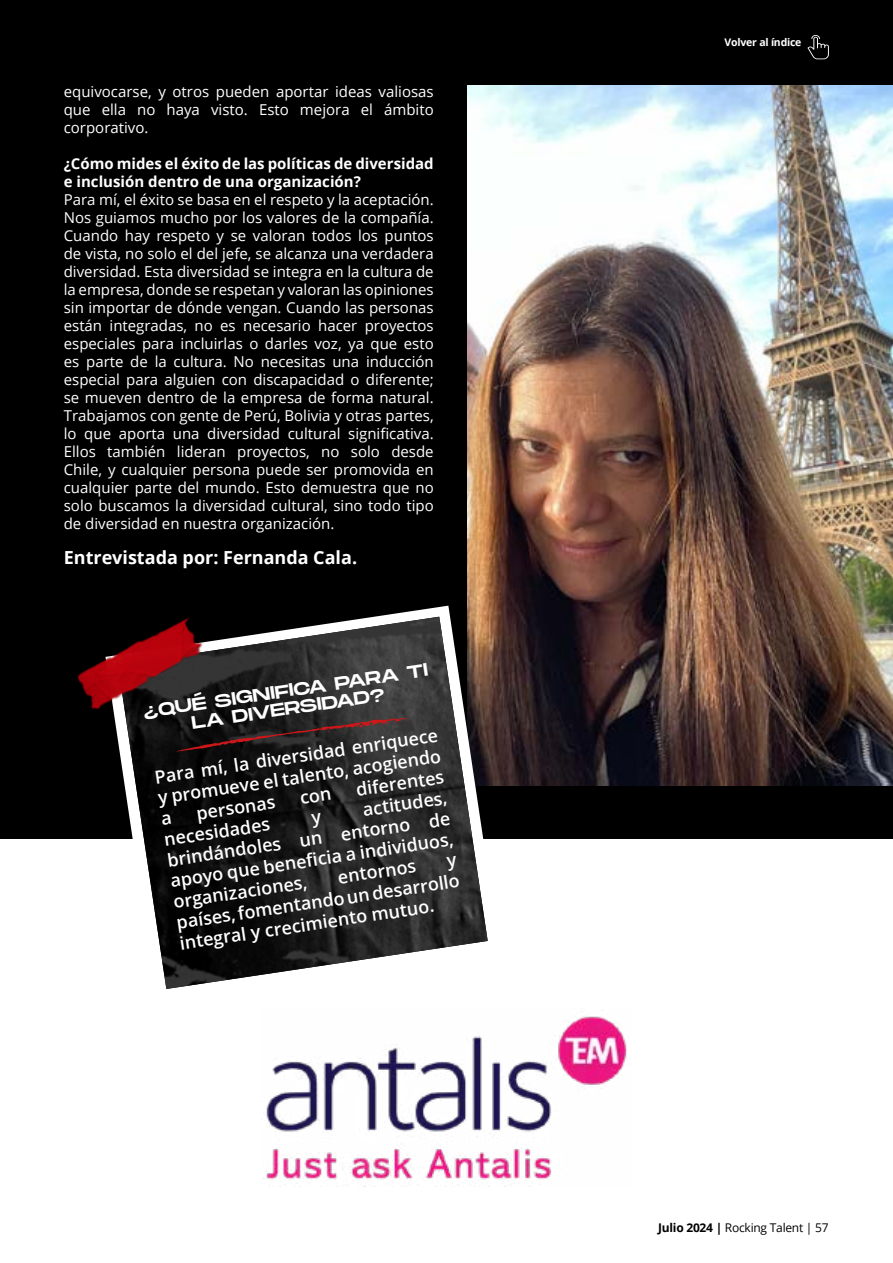
<style>
.page{position:relative;width:893px;height:1263px;background:#fff}
.page>*{position:absolute;margin:0;border:0;box-sizing:border-box;transform-origin:0 0}
.t1{font:600 18px/21.5px "Open Sans";color:#fff;text-align:justify}
.t2{font:18px/18px "Monument Extended";color:#fff;text-align:center}
.t3{font:700 18px "Open Sans";color:#fff}
.t4{font:15px/18px "Open Sans";color:#fff;text-align:justify}
.t5{font:700 15px/18px "Open Sans";color:#fff}
.t6{font:12px "Open Sans";letter-spacing:-.02em;color:#000}
.t7{font:700 10.5px "Open Sans";letter-spacing:-.02em;color:#fff}
.s1{font-weight:700}
</style>
<div class="page">
<div style="left:0;top:0;width:893px;height:839px;background:#000"></div>
<img style="left:261px;top:1016px;width:366px;height:168px">
<img style="left:468px;top:85px;width:425px;height:700px">
<svg style="left:113px;top:606px;width:388px;height:180px"></svg>
<img style="left:118px;top:617px;width:370px;height:372px">
<img style="left:77px;top:613px;width:132px;height:100px">
<svg style="left:175px;top:718px;width:240px;height:35px"></svg>
<svg style="left:807px;top:35px;width:22px;height:24px"></svg>
<svg style="left:301px;top:790px;width:30px;height:14px"></svg>
<svg style="left:311px;top:813px;width:12px;height:15px"></svg>
<p class="t4" style="left:64px;top:82px;width:371px">equivocarse, y otros pueden aportar ideas valiosas que ella no haya visto. Esto mejora el ámbito corporativo.</p>
<p class="t5" style="left:64px;top:154px;width:371px">¿Cómo mides el éxito de las políticas de diversidad e inclusión dentro de una organización?</p>
<p class="t4" style="left:64px;top:190px;width:371px">Para mí, el éxito se basa en el respeto y la aceptación.<br>Nos guiamos mucho por los valores de la compañía.<br>Cuando hay respeto y se valoran todos los puntos de vista, no solo el del jefe, se alcanza una verdadera diversidad. Esta diversidad se integra en la cultura de la empresa, donde se respetan y valoran las opiniones sin importar de dónde vengan. Cuando las personas están integradas, no es necesario hacer proyectos especiales para incluirlas o darles voz, ya que esto es parte de la cultura. No necesitas una inducción especial para alguien con discapacidad o diferente; se mueven dentro de la empresa de forma natural.<br>Trabajamos con gente de Perú, Bolivia y otras partes, lo que aporta una diversidad cultural significativa.<br>Ellos también lideran proyectos, no solo desde Chile, y cualquier persona puede ser promovida en cualquier parte del mundo. Esto demuestra que no solo buscamos la diversidad cultural, sino todo tipo de diversidad en nuestra organización.</p>
<p class="t3" style="left:64px;top:545px;width:295px">Entrevistada por: Fernanda Cala.</p>
<p class="t2" style="left:142px;top:701px;width:289px;rotate:-8deg">¿QUÉ SIGNIFICA PARA TI<br>LA DIVERSIDAD?</p>
<p class="t1" style="left:153px;top:765px;width:288px;rotate:-8deg">Para mí, la diversidad enriquece y promueve el talento, acogiendo a</p>
<p class="t1" style="left:354px;top:778px;width:90px;rotate:-8deg">diferentes</p>
<p class="t1" style="left:163px;top:826px;width:288px;text-indent:201px;rotate:-8deg">actitudes, brindándoles un entorno de apoyo que benefi cia a individuos, organizaciones,</p>
<p class="t1" style="left:195px;top:802px;width:81px;rotate:-8deg">personas</p>
<p class="t1" style="left:163px;top:828px;width:108px;rotate:-8deg">necesidades</p>
<p class="t1" style="left:172px;top:888px;width:287px;text-indent:276px;rotate:-8deg">y países, fomentando un desarrollo integral y crecimiento mutuo.</p>
<p class="t1" style="left:336px;top:866px;width:80px;rotate:-8deg">entornos</p>
<p class="t7" style="left:725px;top:35px;width:78px">Volver al índice</p>
<p class="t6" style="left:658px;top:1220px;width:172px"><span class="s1">Julio 2024 |</span> Rocking Talent | 57</p>
</div>
